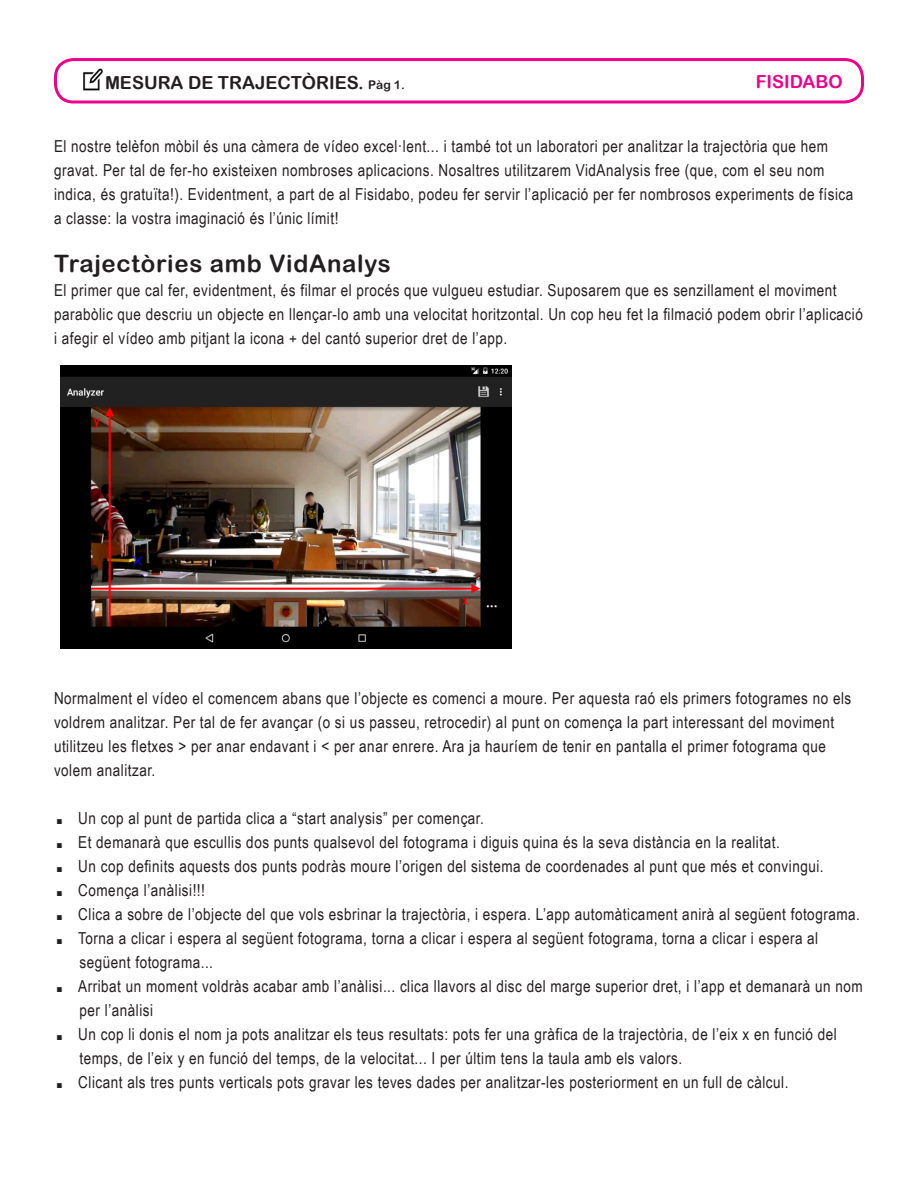
<style>
.page{position:relative;width:918px;height:1188px;background:#fff}
.page>*{position:absolute;margin:0;border:0;box-sizing:border-box;transform-origin:0 0}
.t1{font:700 45px "DIN Alternate";color:#231f20}
.t2{font:24px "Arial Rounded MT Bold";letter-spacing:.03em;color:#231f20}
.t3{font:18px "Arial Rounded MT Bold";color:#231f20}
.t4{font:18px "Arial Rounded MT Bold";color:#ed028c}
.t5{font:16.5px/24px "Arial Narrow";letter-spacing:.03em;color:#231f20}
.s1{font-size:12px}
</style>
<div class="page">
<div style="left:54px;top:58px;width:810px;height:46px;border:3px solid #ed028c;border-radius:18px"></div>
<img style="left:83px;top:68px;width:20px;height:23px">
<img style="left:60px;top:366px;width:452px;height:282px">
<p class="t3" style="left:105px;top:72px;width:301px">MESURA DE TRAJECTÒRIES. <span class="s1">Pàg 1.</span></p>
<p class="t4" style="left:756px;top:71px;width:88px">FISIDABO</p>
<p class="t5" style="left:54px;top:133px;width:801px">El nostre telèfon mòbil és una càmera de vídeo excel·lent... i també tot un laboratori per analitzar la trajectòria que hem gravat. Per tal de fer-ho existeixen nombroses aplicacions. Nosaltres utilitzarem VidAnalysis free (que, com el seu nom indica, és gratuïta!). Evidentment, a part de al Fisidabo, podeu fer servir l’aplicació per fer nombrosos experiments de física a classe: la vostra imaginació és l’únic límit!</p>
<p class="t2" style="left:54px;top:249px;width:338px">Trajectòries amb VidAnalys</p>
<p class="t5" style="left:54px;top:277px;width:810px">El primer que cal fer, evidentment, és filmar el procés que vulgueu estudiar. Suposarem que es senzillament el moviment parabòlic que descriu un objecte en llençar-lo amb una velocitat horitzontal. Un cop heu fet la filmació podem obrir l’aplicació i afegir el vídeo amb pitjant la icona + del cantó superior dret de l’app.</p>
<p class="t5" style="left:54px;top:685px;width:799px">Normalment el vídeo el comencem abans que l’objecte es comenci a moure. Per aquesta raó els primers fotogrames no els voldrem analitzar. Per tal de fer avançar (o si us passeu, retrocedir) al punt on comença la part interessant del moviment utilitzeu les fletxes &gt; per anar endavant i &lt; per anar enrere. Ara ja hauríem de tenir en pantalla el primer fotograma que volem analitzar.</p>
<p class="t1" style="left:54px;top:773px;width:12px">.</p>
<p class="t5" style="left:78px;top:805px;width:407px">Un cop al punt de partida clica a “start analysis” per començar.</p>
<p class="t1" style="left:54px;top:797px;width:12px">.</p>
<p class="t5" style="left:78px;top:829px;width:703px">Et demanarà que escullis dos punts qualsevol del fotograma i diguis quina és la seva distància en la realitat.</p>
<p class="t1" style="left:54px;top:821px;width:12px">.</p>
<p class="t5" style="left:78px;top:853px;width:747px">Un cop definits aquests dos punts podràs moure l’origen del sistema de coordenades al punt que més et convingui.</p>
<p class="t1" style="left:54px;top:845px;width:12px">.</p>
<p class="t5" style="left:78px;top:877px;width:128px">Comença l’anàlisi!!!</p>
<p class="t1" style="left:54px;top:869px;width:12px">.</p>
<p class="t5" style="left:78px;top:901px;width:783px">Clica a sobre de l’objecte del que vols esbrinar la trajectòria, i espera. L’app automàticament anirà al següent fotograma.</p>
<p class="t1" style="left:54px;top:893px;width:12px">.</p>
<p class="t5" style="left:78px;top:925px;width:742px">Torna a clicar i espera al següent fotograma, torna a clicar i espera al següent fotograma, torna a clicar i espera al</p>
<p class="t5" style="left:80px;top:949px;width:135px">següent fotograma...</p>
<p class="t1" style="left:54px;top:941px;width:12px">.</p>
<p class="t5" style="left:78px;top:973px;width:786px">Arribat un moment voldràs acabar amb l’anàlisi... clica llavors al disc del marge superior dret, i l’app et demanarà un nom</p>
<p class="t5" style="left:80px;top:997px;width:75px">per l’anàlisi</p>
<p class="t1" style="left:54px;top:989px;width:12px">.</p>
<p class="t5" style="left:78px;top:1021px;width:760px">Un cop li donis el nom ja pots analitzar els teus resultats: pots fer una gràfica de la trajectòria, de l’eix x en funció del</p>
<p class="t5" style="left:80px;top:1045px;width:604px">temps, de l’eix y en funció del temps, de la velocitat... I per últim tens la taula amb els valors.</p>
<p class="t1" style="left:54px;top:1037px;width:12px">.</p>
<p class="t5" style="left:78px;top:1069px;width:712px">Clicant als tres punts verticals pots gravar les teves dades per analitzar-les posteriorment en un full de càlcul.</p>
</div>
